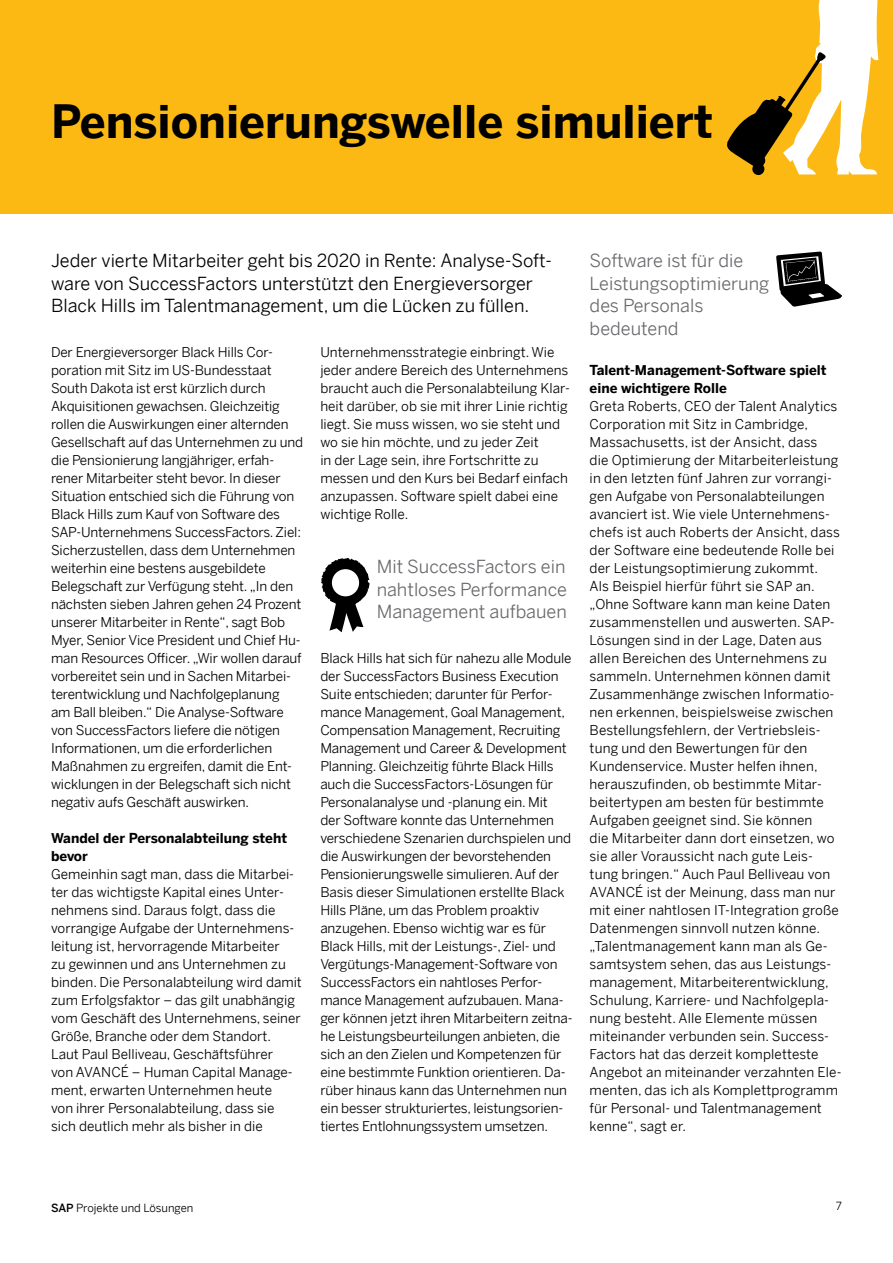
<style>
.page{position:relative;width:893px;height:1263px;background:#fff}
.page>*{position:absolute;margin:0;border:0;box-sizing:border-box;transform-origin:0 0}
.t1{font:700 45px "Benton Sans";color:#000}
.t2{font:18px/22.5px "Benton Sans";color:#000}
.t3{font:18px/22.5px "Benton Sans";color:#696a6d;text-align:justify}
.t4{font:13.5px/18px "Benton Sans";letter-spacing:-.01em;color:#000}
.t5{font:13.5px/18px "Benton Sans";letter-spacing:.01em;color:#000}
.t6{font:700 13.5px/18px "Benton Sans";color:#000}
.t7{font:11.25px "Benton Sans";color:#000}
.s1{font-weight:500}
</style>
<div class="page">
<div style="left:0;top:0;width:893px;height:213px;background:#fdb913"></div>
<svg style="left:321px;top:558px;width:48px;height:74px"></svg>
<div style="left:332px;top:569px;width:27px;height:27px;background:#fff;border-radius:50%"></div>
<svg style="left:776px;top:252px;width:66px;height:55px"></svg>
<svg style="left:727px;top:0;width:152px;height:175px"></svg>
<h1 class="t1" style="left:51px;top:89px;width:664px">Pensionierungswelle simuliert</h1>
<h2 class="t2" style="left:51px;top:248px;width:502px">Jeder vierte Mitarbeiter geht bis 2020 in Rente: Analyse-Soft&shy;ware von SuccessFactors unterstützt den Energieversorger<br>Black Hills im Talentmanagement, um die Lücken zu füllen.</h2>
<p class="t4" style="left:320px;top:342px;width:251px">Unternehmensstrategie einbringt. Wie jeder andere Bereich des Unternehmens braucht auch die Personalabteilung Klar&shy;heit darüber, ob sie mit ihrer Linie richtig liegt. Sie muss wissen, wo sie steht und wo sie hin möchte, und zu jeder Zeit<br>in der Lage sein, ihre Fortschritte zu messen und den Kurs bei Bedarf einfach anzupassen. Software spielt dabei eine wichtige Rolle.</p>
<p class="t4" style="left:51px;top:342px;width:254px">Der Energieversorger Black Hills Cor&shy;poration mit Sitz im US-Bundesstaat South Dakota ist erst kürzlich durch Akquisitionen gewachsen. Gleichzeitig rollen die Auswirkungen einer alternden Gesellschaft auf das Unternehmen zu und die Pensionierung langjähriger, erfah&shy;rener Mitarbeiter steht bevor. In dieser Situation entschied sich die Führung von Black Hills zum Kauf von Software des SAP-Unternehmens SuccessFactors. Ziel:<br>Sicherzustellen, dass dem Unternehmen weiterhin eine bestens ausgebildete Belegschaft zur Verfügung steht. „In den nächsten sieben Jahren gehen 24 Prozent unserer Mitarbeiter in Rente“, sagt Bob Myer, Senior Vice President und Chief Hu&shy;man Resources Officer. „Wir wollen darauf vorbereitet sein und in Sachen Mitarbei&shy;terentwicklung und Nachfolgeplanung<br>am Ball bleiben.“ Die Analyse-Software von SuccessFactors liefere die nötigen Informationen, um die erforderlichen Maßnahmen zu ergreifen, damit die Ent&shy;wicklungen in der Belegschaft sich nicht negativ aufs Geschäft auswirken.</p>
<p class="t6" style="left:51px;top:828px;width:238px">Wandel der Personalabteilung steht bevor</p>
<p class="t4" style="left:51px;top:864px;width:252px">Gemeinhin sagt man, dass die Mitarbei&shy;ter das wichtigste Kapital eines Unter&shy;nehmens sind. Daraus folgt, dass die vorrangige Aufgabe der Unternehmens&shy;leitung ist, hervorragende Mitarbeiter<br>zu gewinnen und ans Unternehmen zu binden. Die Personalabteilung wird damit zum Erfolgsfaktor – das gilt unabhängig vom Geschäft des Unternehmens, seiner Größe, Branche oder dem Standort.<br>Laut Paul Belliveau, Geschäftsführer<br>von AVANCÉ – Human Capital Manage&shy;ment, erwarten Unternehmen heute<br>von ihrer Personalabteilung, dass sie sich deutlich mehr als bisher in die</p>
<h2 class="t3" style="left:377px;top:554px;width:192px">Mit SuccessFactors ein nahtloses Performance Management aufbauen</h2>
<p class="t4" style="left:320px;top:648px;width:254px">Black Hills hat sich für nahezu alle Module der SuccessFactors Business Execution Suite entschieden; darunter für Perfor&shy;mance Management, Goal Management, Compensation Management, Recruiting Management und Career &amp; Development Planning. Gleichzeitig führte Black Hills auch die SuccessFactors-Lösungen für Personalanalyse und -planung ein. Mit<br>der Software konnte das Unternehmen verschiedene Szenarien durchspielen und die Auswirkungen der bevorstehenden Pensionierungswelle simulieren. Auf der Basis dieser Simulationen erstellte Black Hills Pläne, um das Problem proaktiv anzugehen. Ebenso wichtig war es für Black Hills, mit der Leistungs-, Ziel- und Vergütungs-Management-Software von SuccessFactors ein nahtloses Perfor&shy;mance Management aufzubauen. Mana&shy;ger können jetzt ihren Mitarbeitern zeitna&shy;he Leistungsbeurteilungen anbieten, die sich an den Zielen und Kompetenzen für eine bestimmte Funktion orientieren. Da&shy;rüber hinaus kann das Unternehmen nun ein besser strukturiertes, leistungsorien&shy;tiertes Entlohnungssystem umsetzen.</p>
<h2 class="t3" style="left:590px;top:248px;width:181px;text-align:left">Software ist für die<br>Leistungsoptimierung des Personals bedeutend</h2>
<p class="t6" style="left:590px;top:361px;width:238px">Talent-Management-Software spielt eine wichtigere Rolle</p>
<p class="t5" style="left:590px;top:396px;width:253px">Greta Roberts, CEO der Talent Analytics Corporation mit Sitz in Cambridge, Massachusetts, ist der Ansicht, dass<br>die Optimierung der Mitarbeiterleistung in den letzten fünf Jahren zur vorrangi&shy;gen Aufgabe von Personalabteilungen avanciert ist. Wie viele Unternehmens&shy;chefs ist auch Roberts der Ansicht, dass der Software eine bedeutende Rolle bei der Leistungsoptimierung zukommt.<br>Als Beispiel hierfür führt sie SAP an. „Ohne Software kann man keine Daten zusammenstellen und auswerten. SAP-Lösungen sind in der Lage, Daten aus allen Bereichen des Unternehmens zu sammeln. Unternehmen können damit Zusammenhänge zwischen Informatio&shy;nen erkennen, beispielsweise zwischen Bestellungsfehlern, der Vertriebsleis&shy;tung und den Bewertungen für den Kundenservice. Muster helfen ihnen, herauszufinden, ob bestimmte Mitar&shy;beitertypen am besten für bestimmte Aufgaben geeignet sind. Sie können<br>die Mitarbeiter dann dort einsetzen, wo sie aller Voraussicht nach gute Leis&shy;tung bringen.“ Auch Paul Belliveau von AVANCÉ ist der Meinung, dass man nur mit einer nahtlosen IT-Integration große Datenmengen sinnvoll nutzen könne. „Talentmanagement kann man als Ge&shy;samtsystem sehen, das aus Leistungs&shy;management, Mitarbeiterentwicklung, Schulung, Karriere- und Nachfolgepla&shy;nung besteht. Alle Elemente müssen miteinander verbunden sein. Success-Factors hat das derzeit kompletteste Angebot an miteinander verzahnten Ele&shy;menten, das ich als Komplettprogramm für Personal- und Talentmanagement kenne“, sagt er.</p>
<p class="t7" style="left:51px;top:1200px;width:144px"><span class="s1">SAP</span> Projekte und Lösungen</p>
<p class="t7" style="left:836px;top:1198px;width:8px">7</p>
</div>
